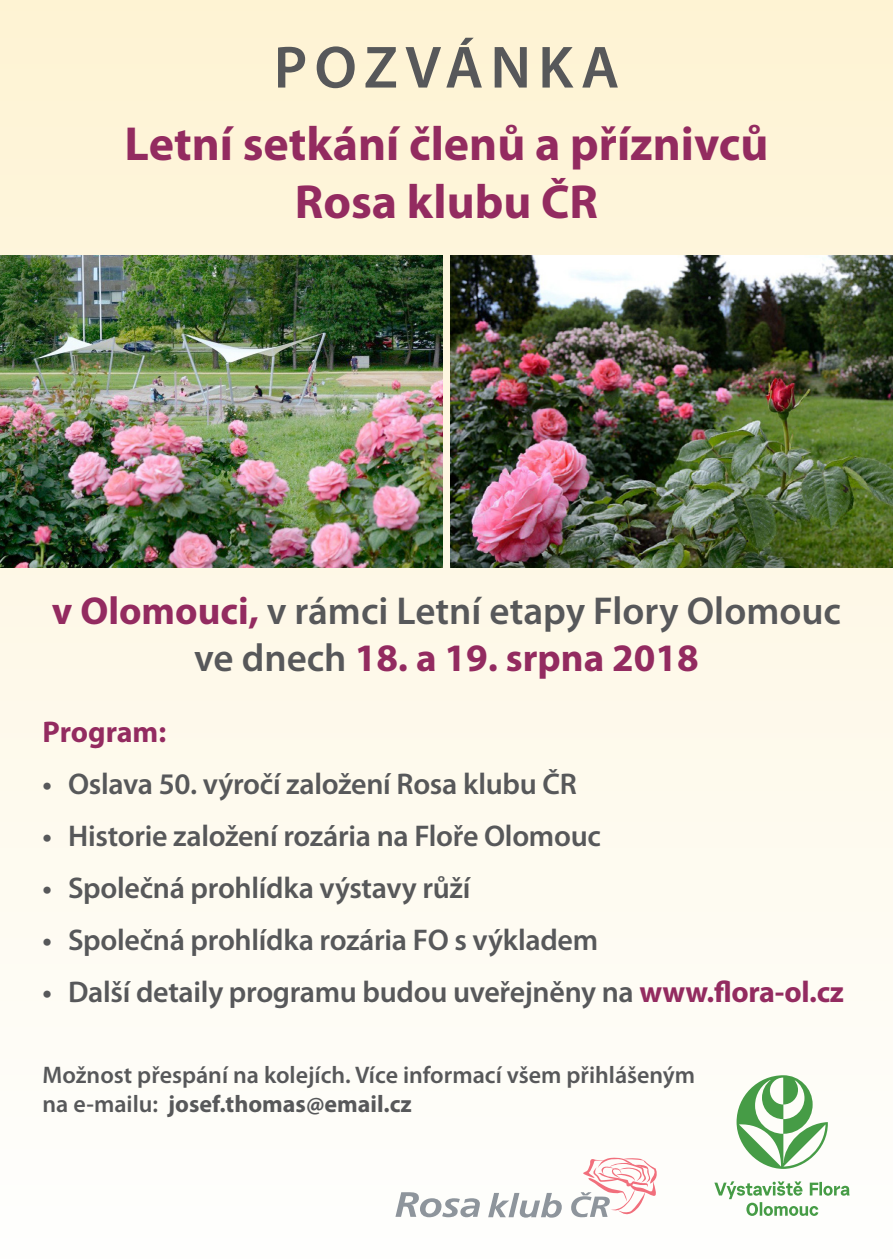
<style>
.page{position:relative;width:893px;height:1259px;background:#fff}
.page>*{position:absolute;margin:0;border:0;box-sizing:border-box;transform-origin:0 0}
.t1{font:600 60px "Myriad Pro";letter-spacing:.12em;color:#57585a}
.t2{font:700 48px/57.6px "Myriad Pro";color:#932b60;text-align:center}
.t3{font:600 39px/46.8px "Myriad Pro";color:#57585a;text-align:center}
.t4{font:600 30px "Myriad Pro";letter-spacing:-.01em;color:#57585a}
.t5{font:700 30px "Myriad Pro";letter-spacing:-.005em;color:#932b60}
.t6{font:600 24px/28.8px "Myriad Pro";color:#57585a}
.s1{font-weight:700;color:#932b60}
.s2{font-weight:700}
</style>
<div class="page">
<div style="left:0;top:0;width:893px;height:1259px;background:linear-gradient(to bottom,#fef3d3,#fefefd)"></div>
<img style="left:450px;top:255px;width:443px;height:312px">
<svg style="left:737px;top:1075px;width:91px;height:94px"></svg>
<svg style="left:714px;top:1181px;width:136px;height:35px"></svg>
<svg style="left:395px;top:1192px;width:85px;height:25px"></svg>
<svg style="left:488px;top:1193px;width:74px;height:24px"></svg>
<svg style="left:571px;top:1157px;width:89px;height:60px"></svg>
<img style="left:0;top:255px;width:443px;height:312px">
<p class="t1" style="left:274px;top:34px;width:347px">POZVÁNKA</p>
<p class="t2" style="left:125px;top:116px;width:645px">Letní setkání členů a příznivců<br>Rosa klubu ČR</p>
<p class="t3" style="left:52px;top:588px;width:791px"><span class="s1">v Olomouci,</span> v rámci Letní etapy Flory Olomouc ve dnech <span class="s1">18. a 19. srpna 2018</span></p>
<p class="t5" style="left:43px;top:715px;width:125px">Program:</p>
<p class="t4" style="left:43px;top:767px;width:536px">• Oslava 50. výročí založení Rosa klubu ČR</p>
<p class="t4" style="left:43px;top:819px;width:560px">• Historie založení rozária na Floře Olomouc</p>
<p class="t4" style="left:43px;top:871px;width:429px">• Společná prohlídka výstavy růží</p>
<p class="t4" style="left:43px;top:923px;width:557px">• Společná prohlídka rozária FO s výkladem</p>
<p class="t4" style="left:43px;top:975px;width:803px">• Další detaily programu budou uveřejněny na <span class="s1">www.flora-ol.cz</span></p>
<p class="t6" style="left:43px;top:1060px;width:654px">Možnost přespání na kolejích. Více informací všem přihlášeným na e-mailu: <span class="s2">josef.thomas@email.cz</span></p>
</div>
